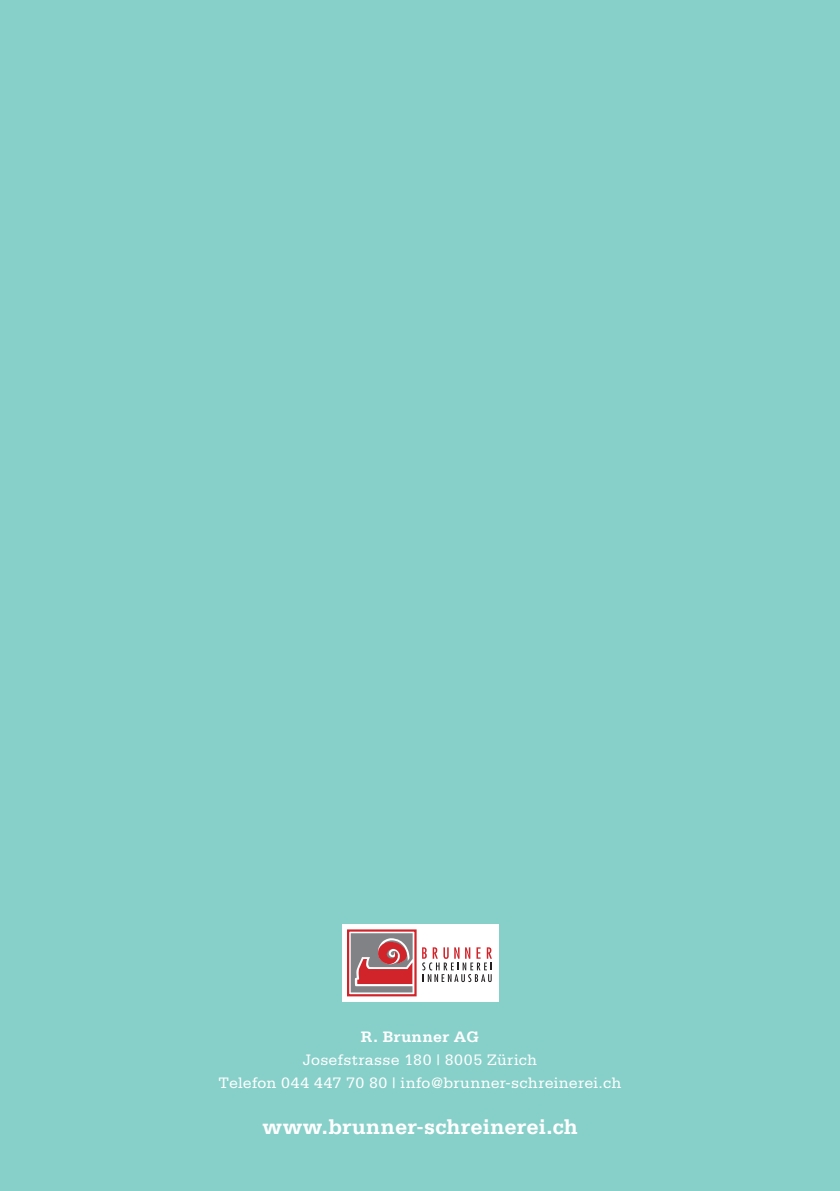
<style>
.page{position:relative;width:840px;height:1191px;background:#fff}
.page>*{position:absolute;margin:0;border:0;box-sizing:border-box;transform-origin:0 0}
.t1{font:700 22px "Serifa";letter-spacing:.005em;color:#fff}
.t2{font:16px "Serifa";letter-spacing:.02em;color:#fff}
.t3{font:700 16px "Serifa";letter-spacing:.01em;color:#fff}
</style>
<div class="page">
<div style="left:0;top:0;width:839px;height:1191px;background:#87d0c9"></div>
<div style="left:342px;top:924px;width:155px;height:77px;background:#fff"></div>
<svg style="left:350px;top:933px;width:63px;height:60px"></svg>
<div style="left:347px;top:929px;width:69px;height:67px;border:2px solid #d1232a"></div>
<svg style="left:350px;top:933px;width:62px;height:59px;background:#ae7276"></svg>
<svg style="left:422px;top:947px;width:69px;height:35px"></svg>
<p class="t3" style="left:361px;top:1027px;width:119px">R. Brunner AG</p>
<p class="t2" style="left:303px;top:1051px;width:235px">Josefstrasse 180 | 8005 Zürich</p>
<p class="t2" style="left:218px;top:1074px;width:404px">Telefon 044 447 70 80 | info@brunner-schreinerei.ch</p>
<p class="t1" style="left:262px;top:1114px;width:316px">www.brunner-schreinerei.ch</p>
</div>
